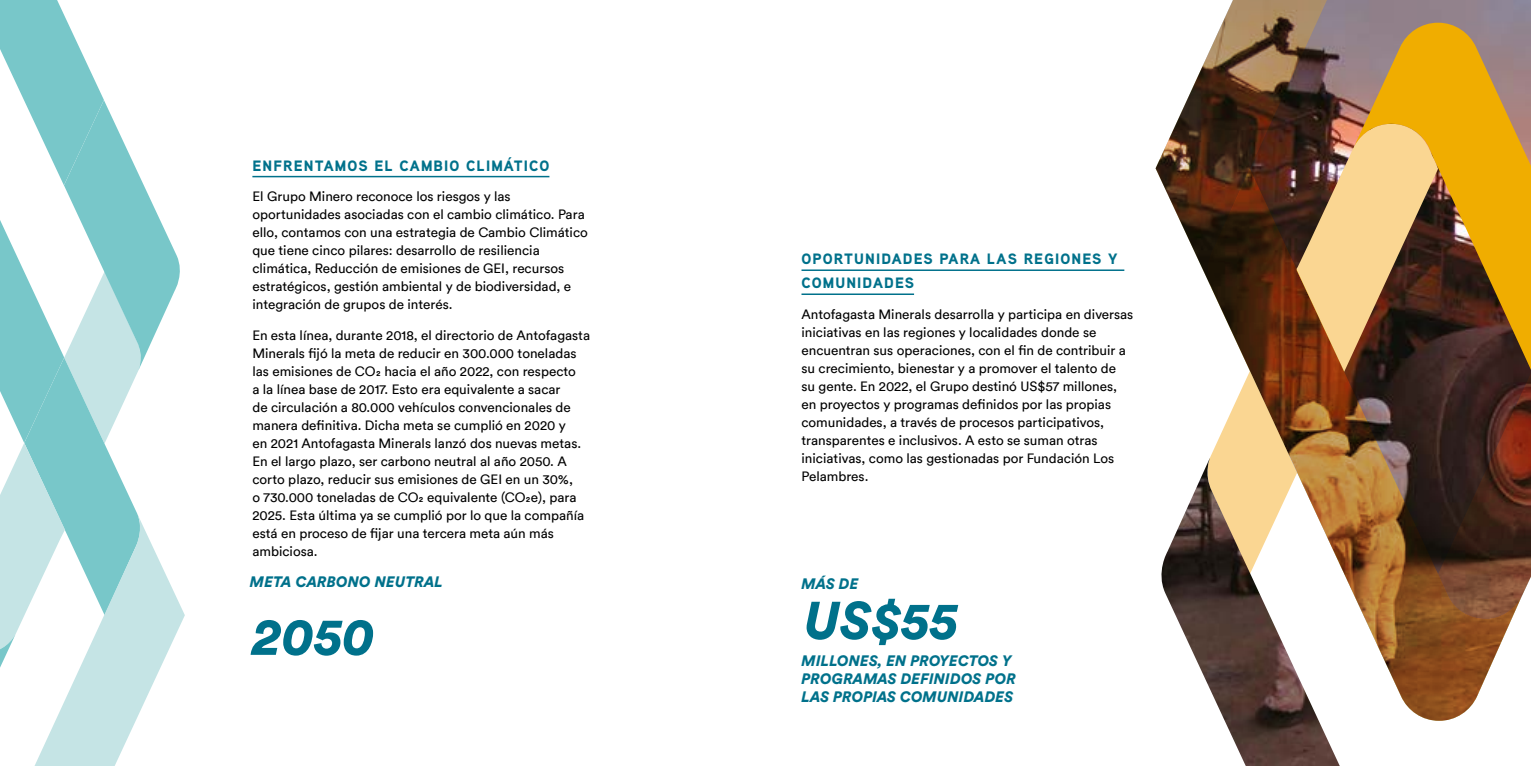
<style>
.page{position:relative;width:1531px;height:766px;background:#fff}
.page>*{position:absolute;margin:0;border:0;box-sizing:border-box;transform-origin:0 0}
.t1{font:italic 900 52.5px "Circular Std";color:#00718b}
.t2{font:italic 900 15px/18px "Circular Std";letter-spacing:.01em;color:#00718b}
.t3{font:900 15px/24px "Aaux Next";letter-spacing:.075em;color:#00718b}
.t4{font:13.5px/18px "Circular";color:#000}
</style>
<div class="page">
<img style="left:1347px;top:0;width:184px;height:124px">
<img style="left:1161px;top:475px;width:179px;height:290px">
<hr style="left:252px;top:176px;width:297px;height:1px;background:#00718b">
<hr style="left:801px;top:269px;width:323px;height:2px;background:#00718b">
<hr style="left:801px;top:293px;width:113px;height:2px;background:#00718b">
<svg style="left:0;top:0;width:185px;height:765px"></svg>
<svg style="left:1355px;top:23px;width:176px;height:101px;background:#c9993c"></svg>
<svg style="left:1347px;top:124px;width:184px;height:474px;background:#d59c31"></svg>
<svg style="left:1202px;top:168px;width:319px;height:552px"></svg>
<svg style="left:1155px;top:0;width:192px;height:289px"></svg>
<p class="t3" style="left:252px;top:153px;width:298px">ENFRENTAMOS EL CAMBIO CLIMÁTICO</p>
<p class="t4" style="left:252px;top:187px;width:337px">El Grupo Minero reconoce los riesgos y las oportunidades asociadas con el cambio climático. Para ello, contamos con una estrategia de Cambio Climático que tiene cinco pilares: desarrollo de resiliencia climática, Reducción de emisiones de GEI, recursos estratégicos, gestión ambiental y de biodiversidad, e integración de grupos de interés.</p>
<p class="t4" style="left:252px;top:326px;width:339px">En esta línea, durante 2018, el directorio de Antofagasta Minerals fijó la meta de reducir en 300.000 toneladas las emisiones de CO2 hacia el año 2022, con respecto<br>a la línea base de 2017. Esto era equivalente a sacar<br>de circulación a 80.000 vehículos convencionales de manera definitiva. Dicha meta se cumplió en 2020 y<br>en 2021 Antofagasta Minerals lanzó dos nuevas metas.<br>En el largo plazo, ser carbono neutral al año 2050. A corto plazo, reducir sus emisiones de GEI en un 30%,<br>o 730.000 toneladas de CO2 equivalente (CO2e), para 2025. Esta última ya se cumplió por lo que la compañía está en proceso de fijar una tercera meta aún más ambiciosa.</p>
<p class="t2" style="left:250px;top:572px;width:195px">META CARBONO NEUTRAL</p>
<h1 class="t1" style="left:252px;top:601px;width:124px">2050</h1>
<p class="t3" style="left:801px;top:247px;width:318px">OPORTUNIDADES PARA LAS REGIONES Y<br>COMUNIDADES</p>
<p class="t4" style="left:801px;top:304px;width:333px">Antofagasta Minerals desarrolla y participa en diversas iniciativas en las regiones y localidades donde se encuentran sus operaciones, con el fin de contribuir a su crecimiento, bienestar y a promover el talento de<br>su gente. En 2022, el Grupo destinó US$57 millones, en proyectos y programas definidos por las propias comunidades, a través de procesos participativos, transparentes e inclusivos. A esto se suman otras iniciativas, como las gestionadas por Fundación Los Pelambres.</p>
<p class="t2" style="left:801px;top:574px;width:58px">MÁS DE</p>
<h1 class="t1" style="left:804px;top:585px;width:155px">US$55</h1>
<p class="t2" style="left:801px;top:650px;width:216px">MILLONES, EN PROYECTOS Y<br>PROGRAMAS DEFINIDOS POR<br>LAS PROPIAS COMUNIDADES</p>
</div>
